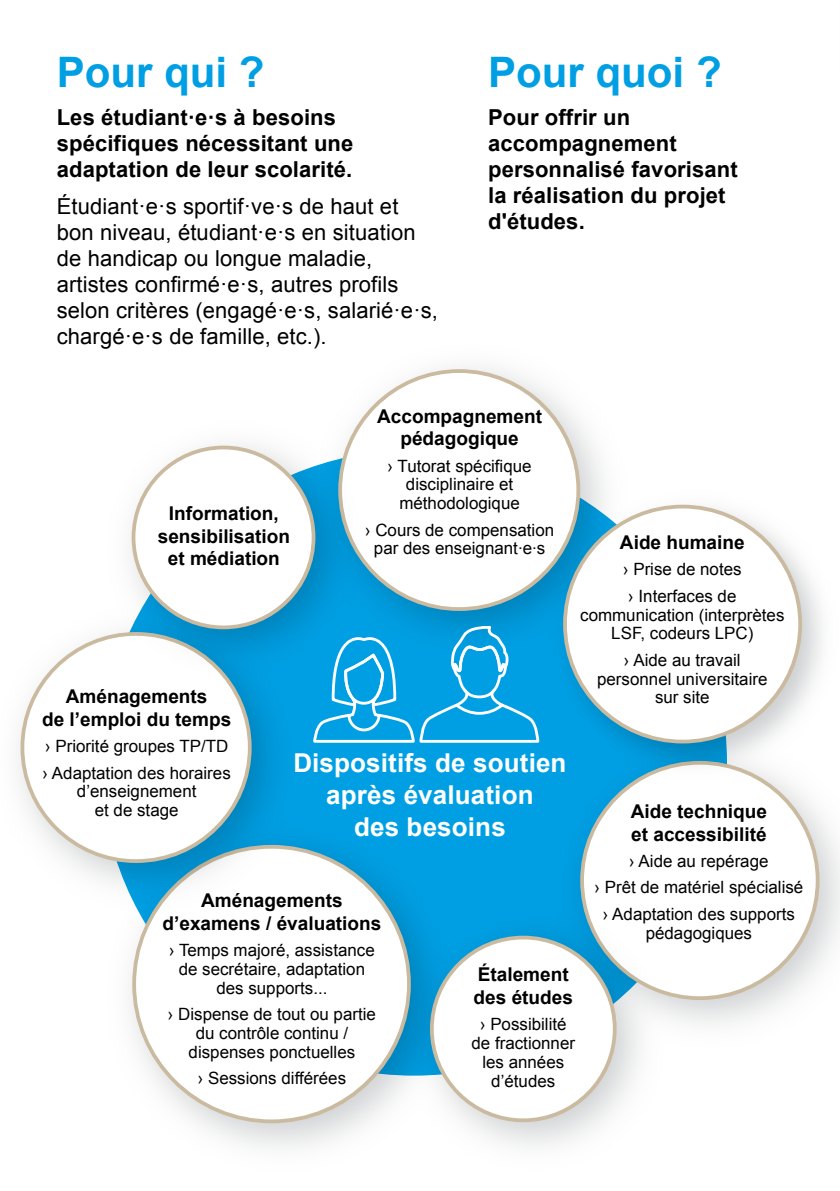
<style>
.page{position:relative;width:840px;height:1191px;background:#fff}
.page>*{position:absolute;margin:0;border:0;box-sizing:border-box;transform-origin:0 0}
.t1{font:700 42px "Arial";color:#009fe3}
.FLYER_Titre_Bleu_14{font:700 26px/32px "Arial";letter-spacing:.005em;color:#fff;text-align:center}
._10_TEXTE_Light_c11{font:22px/26px "Arial";letter-spacing:.005em;color:#000}
.FLYER_TEXTE_Light_c1{font:700 22px/26px "Arial";letter-spacing:.005em;color:#000}
.t2{font:700 19px/22.6px "Arial";color:#000;text-align:center}
.t3{font:17px/18.8px "Arial";color:#000;text-align:center}
</style>
<div class="page">
<div style="left:101px;top:450px;width:625px;height:625px;background:#009fe3;border-radius:50%"></div>
<svg style="left:360px;top:369px;width:220px;height:242px"></svg>
<svg style="left:580px;top:786px;width:239px;height:214px"></svg>
<svg style="left:132px;top:845px;width:278px;height:278px;fill:#fff"></svg>
<img style="left:392px;top:898px;width:283px;height:248px">
<svg style="left:430px;top:935px;width:186px;height:187px"></svg>
<img style="left:18px;top:733px;width:292px;height:189px">
<svg style="left:21px;top:640px;width:230px;height:223px;fill:#fff"></svg>
<img style="left:541px;top:483px;width:281px;height:303px">
<svg style="left:562px;top:505px;width:239px;height:238px;fill:#fff"></svg>
<img style="left:94px;top:408px;width:280px;height:280px">
<svg style="left:131px;top:445px;width:409px;height:299px"></svg>
<p class="t1" style="left:57px;top:45px;width:209px">Pour qui ?</p>
<p class="FLYER_TEXTE_Light_c1" style="left:57px;top:105px;width:298px">Les étudiant·e·s à besoins spécifiques nécessitant une adaptation de leur scolarité.</p>
<p class="_10_TEXTE_Light_c11" style="left:57px;top:193px;width:382px">Étudiant·e·s sportif·ve·s de haut et bon niveau, étudiant·e·s en situation de handicap ou longue maladie, artistes confirmé·e·s, autres profils selon critères (engagé·e·s, salarié·e·s, chargé·e·s de famille, etc.).</p>
<p class="t1" style="left:488px;top:45px;width:235px">Pour quoi ?</p>
<p class="FLYER_TEXTE_Light_c1" style="left:488px;top:105px;width:251px">Pour offrir un accompagnement personnalisé favorisant la réalisation du projet d'études.</p>
<p class="t2" style="left:377px;top:405px;width:166px">Accompagnement pédagogique</p>
<p class="t3" style="left:387px;top:456px;width:145px">› Tutorat spécifique disciplinaire et méthodologique</p>
<p class="t3" style="left:365px;top:520px;width:191px">› Cours de compensation par des enseignant∙e∙s</p>
<p class="t2" style="left:158px;top:502px;width:133px">Information, sensibilisation et médiation</p>
<p class="t2" style="left:619px;top:532px;width:126px">Aide humaine</p>
<p class="t3" style="left:622px;top:556px;width:120px;line-height:26.4px">› Prise de notes › Interfaces de</p>
<p class="t3" style="left:580px;top:605px;width:206px">communication (interprètes<br>LSF, codeurs LPC)</p>
<p class="t3" style="left:596px;top:650px;width:172px">› Aide au travail personnel universitaire sur site</p>
<p class="t2" style="left:42px;top:686px;width:190px">Aménagements<br>de l’emploi du temps</p>
<p class="t3" style="left:43px;top:733px;width:190px;line-height:26.4px;text-align:left">› Priorité groupes TP/TD › Adaptation des horaires</p>
<p class="t3" style="left:77px;top:782px;width:121px">d’enseignement et de stage</p>
<p class="FLYER_Titre_Bleu_14" style="left:293px;top:747px;width:274px">Dispositifs de soutien après évaluation<br>des besoins</p>
<p class="t2" style="left:630px;top:800px;width:138px;text-align:left">Aide technique et accessibilité</p>
<p class="t3" style="left:594px;top:848px;width:210px;line-height:26.4px">› Aide au repérage<br>› Prêt de matériel spécialisé › Adaptation des supports</p>
<p class="t3" style="left:645px;top:923px;width:108px">pédagogiques</p>
<p class="t2" style="left:162px;top:889px;width:220px">Aménagements d’examens / évaluations</p>
<p class="t3" style="left:169px;top:940px;width:207px">› Temps majoré, assistance de secrétaire, adaptation des supports...</p>
<p class="t3" style="left:168px;top:1004px;width:209px">› Dispense de tout ou partie du contrôle continu / dispenses ponctuelles</p>
<p class="t3" style="left:198px;top:1068px;width:150px">› Sessions différées</p>
<p class="t2" style="left:473px;top:964px;width:101px;text-align:left">Étalement des études</p>
<p class="t3" style="left:471px;top:1015px;width:105px">› Possibilité de fractionner les années d’études</p>
</div>
